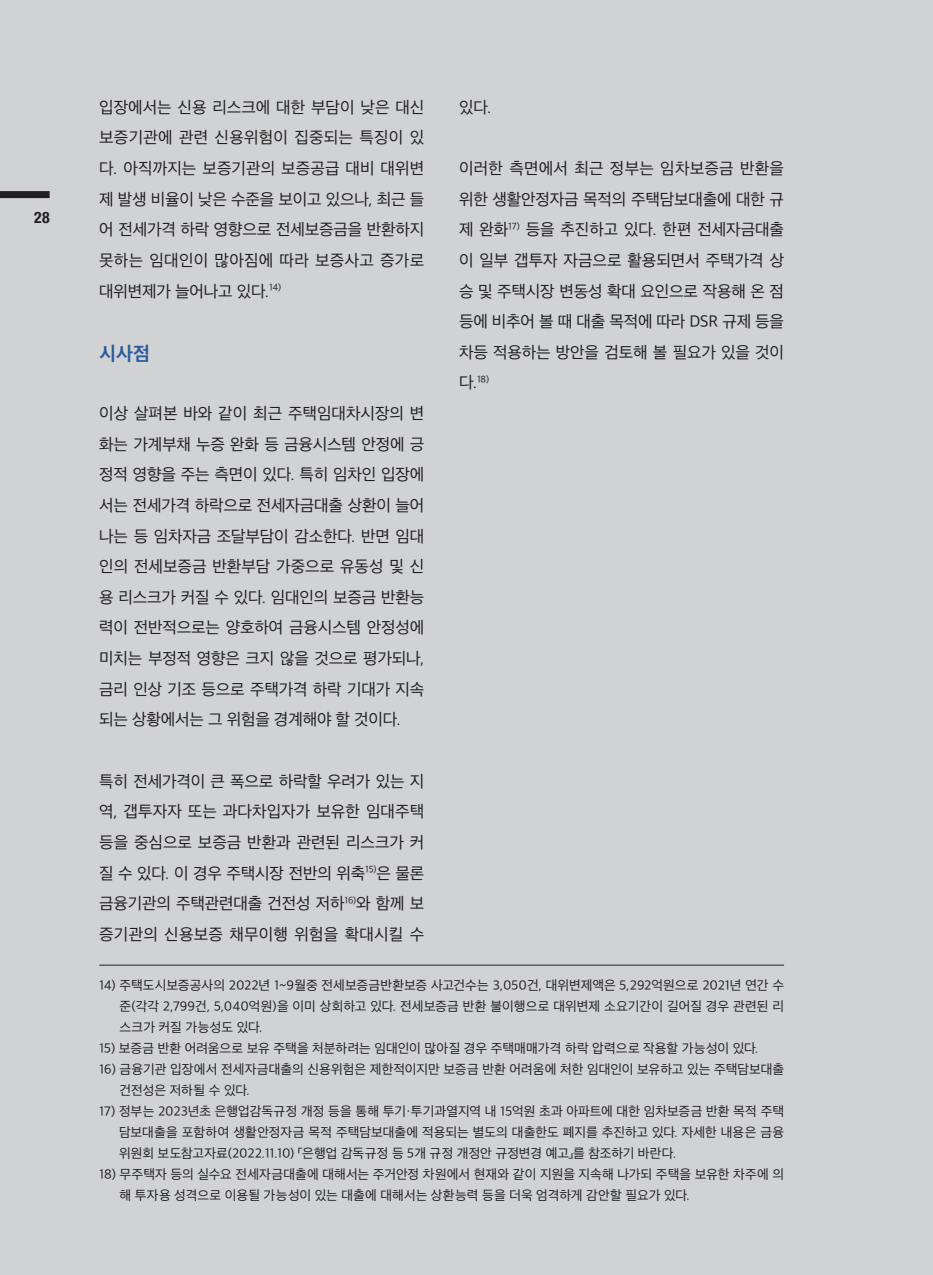
<style>
.page{position:relative;width:933px;height:1275px;background:#d1d2d4}
.page>*{position:absolute;margin:0;border:0;box-sizing:border-box;transform-origin:0 0}
.t1{font:18.38px "SD Gothic Neo 1 OTFB";color:#2b5c9d}
.t2{font:15.75px/30.6px "SD Gothic Neo 1 OTFR";letter-spacing:-.01em;color:#231f20;text-align:justify}
.t3{font:700 condensed 15.75px "Helvetica Neue LT Std";color:#231f20}
.t4{font:12.6px/21px "SD Gothic Neo 1 OTFR";letter-spacing:.005em;color:#231f20;text-align:justify}
.t5{font:9.1px "SD Gothic Neo 1 OTFR";color:#231f20}
.s1{font-size:15.75px}
.s2{font-family:"SD Myeongjo Neo 1 OTFR"}
</style>
<div class="page">
<div style="left:0;top:191px;width:50px;height:7px;background:#231f20"></div>
<hr style="left:99px;top:965px;width:685px;height:1px;background:#231f20">
<p class="t3" style="left:34px;top:208px;width:17px">28</p>
<p class="t2" style="left:99px;top:92px;width:326px">입장에서는 신용 리스크에 대한 부담이 낮은 대신 보증기관에 관련 신용위험이 집중되는 특징이 있 다. 아직까지는 보증기관의 보증공급 대비 대위변 제 발생 비율이 낮은 수준을 보이고 있으나, 최근 들 어 전세가격 하락 영향으로 전세보증금을 반환하지 못하는 임대인이 많아짐에 따라 보증사고 증가로 대위변제가 늘어나고 있다.<sup>14)</sup></p>
<p class="t1" style="left:99px;top:344px;width:52px">시사점</p>
<p class="t2" style="left:99px;top:398px;width:327px">이상 살펴본 바와 같이 최근 주택임대차시장의 변 화는 가계부채 누증 완화 등 금융시스템 안정에 긍 정적 영향을 주는 측면이 있다. 특히 임차인 입장에 서는 전세가격 하락으로 전세자금대출 상환이 늘어 나는 등 임차자금 조달부담이 감소한다. 반면 임대 인의 전세보증금 반환부담 가중으로 유동성 및 신 용 리스크가 커질 수 있다. 임대인의 보증금 반환능 력이 전반적으로는 양호하여 금융시스템 안정성에 미치는 부정적 영향은 크지 않을 것으로 평가되나, 금리 인상 기조 등으로 주택가격 하락 기대가 지속 되는 상황에서는 그 위험을 경계해야 할 것이다.</p>
<p class="t2" style="left:459px;top:92px;width:34px">있다.</p>
<p class="t2" style="left:459px;top:153px;width:326px">이러한 측면에서 최근 정부는 임차보증금 반환을 위한 생활안정자금 목적의 주택담보대출에 대한 규 제 완화<sup>17)</sup> 등을 추진하고 있다. 한편 전세자금대출 이 일부 갭투자 자금으로 활용되면서 주택가격 상 승 및 주택시장 변동성 확대 요인으로 작용해 온 점 등에 비추어 볼 때 대출 목적에 따라 DSR 규제 등을 차등 적용하는 방안을 검토해 볼 필요가 있을 것이</p>
<p class="t5" style="left:459px;top:375px;width:32px"><span class="s1">다.</span>18)</p>
<p class="t2" style="left:99px;top:766px;width:326px">특히 전세가격이 큰 폭으로 하락할 우려가 있는 지 역, 갭투자자 또는 과다차입자가 보유한 임대주택 등을 중심으로 보증금 반환과 관련된 리스크가 커 질 수 있다. 이 경우 주택시장 전반의 위축<sup>15)</sup>은 물론 금융기관의 주택관련대출 건전성 저하<sup>16)</sup>와 함께 보 증기관의 신용보증 채무이행 위험을 확대시킬 수</p>
<p class="t4" style="left:119px;top:975px;width:666px;text-indent:-20px">14) 주택도시보증공사의 2022년 1~9월중 전세보증금반환보증 사고건수는 3,050건, 대위변제액은 5,292억원으로 2021년 연간 수 준(각각 2,799건, 5,040억원)을 이미 상회하고 있다. 전세보증금 반환 불이행으로 대위변제 소요기간이 길어질 경우 관련된 리 스크가 커질 가능성도 있다.</p>
<p class="t4" style="left:99px;top:1038px;width:661px">15) 보증금 반환 어려움으로 보유 주택을 처분하려는 임대인이 많아질 경우 주택매매가격 하락 압력으로 작용할 가능성이 있다.</p>
<p class="t4" style="left:119px;top:1059px;width:666px;text-indent:-20px">16) 금융기관 입장에서 전세자금대출의 신용위험은 제한적이지만 보증금 반환 어려움에 처한 임대인이 보유하고 있는 주택담보대출 건전성은 저하될 수 있다.</p>
<p class="t4" style="left:119px;top:1101px;width:666px;text-indent:-20px">17) 정부는 2023년초 은행업감독규정 개정 등을 통해 투기<span class="s2">·</span>투기과열지역 내 15억원 초과 아파트에 대한 임차보증금 반환 목적 주택 담보대출을 포함하여 생활안정자금 목적 주택담보대출에 적용되는 별도의 대출한도 폐지를 추진하고 있다. 자세한 내용은 금융 위원회 보도참고자료(2022.11.10) 「은행업 감독규정 등 5개 규정 개정안 규정변경 예고」를 참조하기 바란다.</p>
<p class="t4" style="left:119px;top:1164px;width:666px;text-indent:-20px">18) 무주택자 등의 실수요 전세자금대출에 대해서는 주거안정 차원에서 현재와 같이 지원을 지속해 나가되 주택을 보유한 차주에 의 해 투자용 성격으로 이용될 가능성이 있는 대출에 대해서는 상환능력 등을 더욱 엄격하게 감안할 필요가 있다.</p>
</div>
